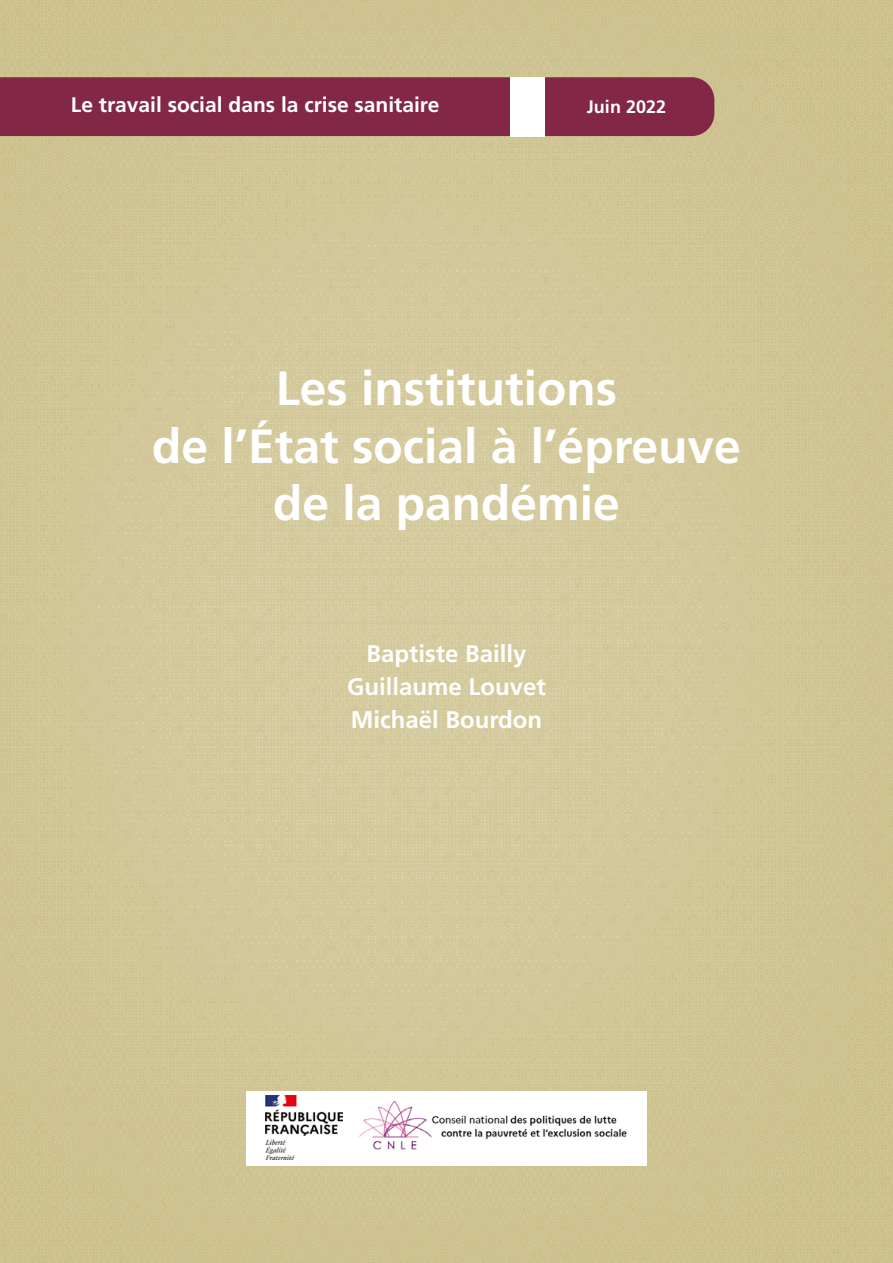
<style>
.page{position:relative;width:893px;height:1263px;background:#fff}
.page>*{position:absolute;margin:0;border:0;box-sizing:border-box;transform-origin:0 0}
.t1{font:700 48px/57.6px "Frutiger LT Std";color:#fff;text-align:center}
.t2{font:700 24px/33px "Frutiger LT Std";color:#fff;text-align:center}
.t3{font:700 21px "Frutiger LT Std";color:#fff}
.t4{font:700 18px "Frutiger LT Std";color:#fff}
</style>
<div class="page">
<img style="left:0;top:0;width:893px;height:1263px">
<div style="left:246px;top:1091px;width:400px;height:74px;background:#fff"></div>
<img style="left:359px;top:1100px;width:268px;height:50px">
<svg style="left:265px;top:1095px;width:78px;height:65px"></svg>
<img style="left:266px;top:1095px;width:76px;height:65px">
<div style="left:0;top:77px;width:714px;height:59px;background:#822746"></div>
<div style="left:510px;top:77px;width:34px;height:59px;background:#fff"></div>
<p class="t3" style="left:71px;top:93px;width:370px">Le travail social dans la crise sanitaire</p>
<p class="t4" style="left:587px;top:97px;width:81px">Juin 2022</p>
<p class="t1" style="left:152px;top:360px;width:590px">Les institutions<br>de l’État social à l’épreuve de la pandémie</p>
<p class="t2" style="left:347px;top:637px;width:200px">Baptiste Bailly<br>Guillaume Louvet<br>Michaël Bourdon</p>
</div>
